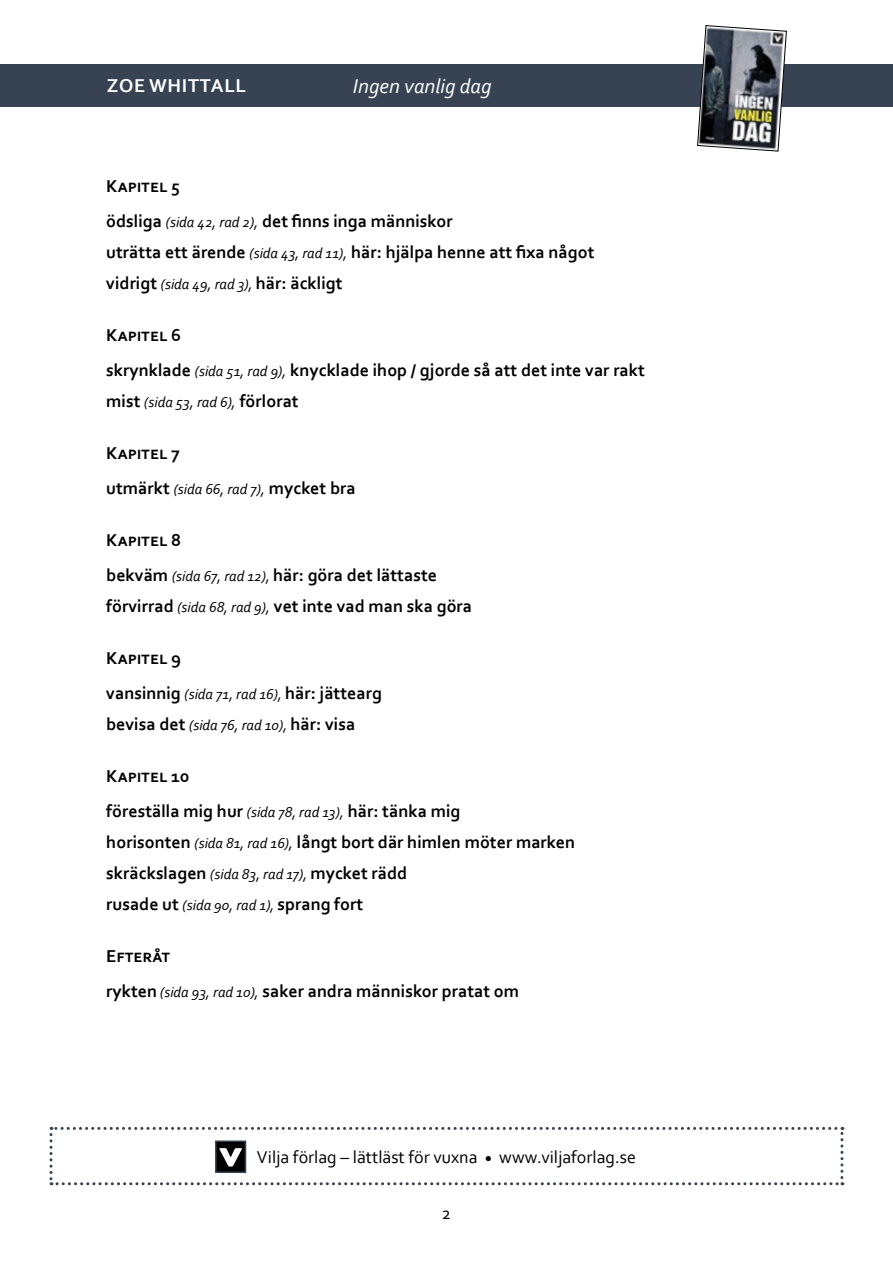
<style>
.page{position:relative;width:893px;height:1263px;background:#fff}
.page>*{position:absolute;margin:0;border:0;box-sizing:border-box;transform-origin:0 0}
.t1{font:italic 21px "Corbel";color:#fff}
.t2{font:700 19.5px "Corbel";letter-spacing:.04em;color:#fff}
.t3{font:700 18px/35.2px "Corbel";color:#000}
.t4{font:18px "Corbel";color:#000}
.t5{font:italic 15px "Corbel";color:#000}
.s1{font-weight:400;font-style:italic;font-size:15px}
.s2{font-weight:700;font-style:normal;font-size:18px}
</style>
<div class="page">
<svg style="left:50px;top:1127px;width:793px;height:58px"></svg>
<div style="left:215px;top:1140px;width:31px;height:33px;border:2px solid #374352"></div>
<div style="left:0;top:64px;width:893px;height:42px;background:#374352"></div>
<svg style="left:697px;top:25px;width:90px;height:126px"></svg>
<p class="t2" style="left:107px;top:74px;width:141px">ZOE WHITTALL</p>
<p class="t1" style="left:353px;top:73px;width:140px">Ingen vanlig dag</p>
<p class="t3" style="left:106px;top:168px;width:348px">Kapitel 5<br>ödsliga <span class="s1">(sida 42, rad 2),</span> det finns inga människor</p>
<p class="t3" style="left:106px;top:236px;width:490px;line-height:31px">uträtta ett ärende <span class="s1">(sida 43, rad 11),</span> här: hjälpa henne att fixa något vidrigt <span class="s1">(sida 49, rad 3),</span> här: äckligt</p>
<p class="t3" style="left:106px;top:317px;width:540px">Kapitel 6<br>skrynklade <span class="s1">(sida 51, rad 9),</span> knycklade ihop / gjorde så att det inte var rakt</p>
<p class="t5" style="left:106px;top:393px;width:194px"><span class="s2">mist</span> (sida 53, rad 6), <span class="s2">förlorat</span></p>
<p class="t3" style="left:106px;top:435px;width:251px">Kapitel 7<br>utmärkt <span class="s1">(sida 66, rad 7),</span> mycket bra</p>
<p class="t3" style="left:106px;top:522px;width:332px">Kapitel 8<br>bekväm <span class="s1">(sida 67, rad 12),</span> här: göra det lättaste</p>
<p class="t3" style="left:106px;top:588px;width:367px">förvirrad <span class="s1">(sida 68, rad 9),</span> vet inte vad man ska göra</p>
<p class="t3" style="left:106px;top:640px;width:277px">Kapitel 9<br>vansinnig <span class="s1">(sida 71, rad 16),</span> här: jättearg</p>
<p class="t3" style="left:106px;top:706px;width:250px">bevisa det <span class="s1">(sida 76, rad 10),</span> här: visa</p>
<p class="t3" style="left:106px;top:758px;width:356px">Kapitel 10<br>föreställa mig hur <span class="s1">(sida 78, rad 13),</span> här: tänka mig</p>
<p class="t3" style="left:106px;top:826px;width:470px;line-height:31px">horisonten <span class="s1">(sida 81, rad 16),</span> långt bort där himlen möter marken skräckslagen <span class="s1">(sida 83, rad 17),</span> mycket rädd<br>rusade ut <span class="s1">(sida 90, rad 1),</span> sprang fort</p>
<p class="t3" style="left:106px;top:938px;width:414px">Efteråt<br>rykten <span class="s1">(sida 93, rad 10),</span> saker andra människor pratat om</p>
<p class="t4" style="left:257px;top:1146px;width:381px">Vilja förlag – lättläst för vuxna <sub>•</sub> www.viljaforlag.se</p>
<p class="t4" style="left:442px;top:1202px;width:11px">2</p>
</div>
